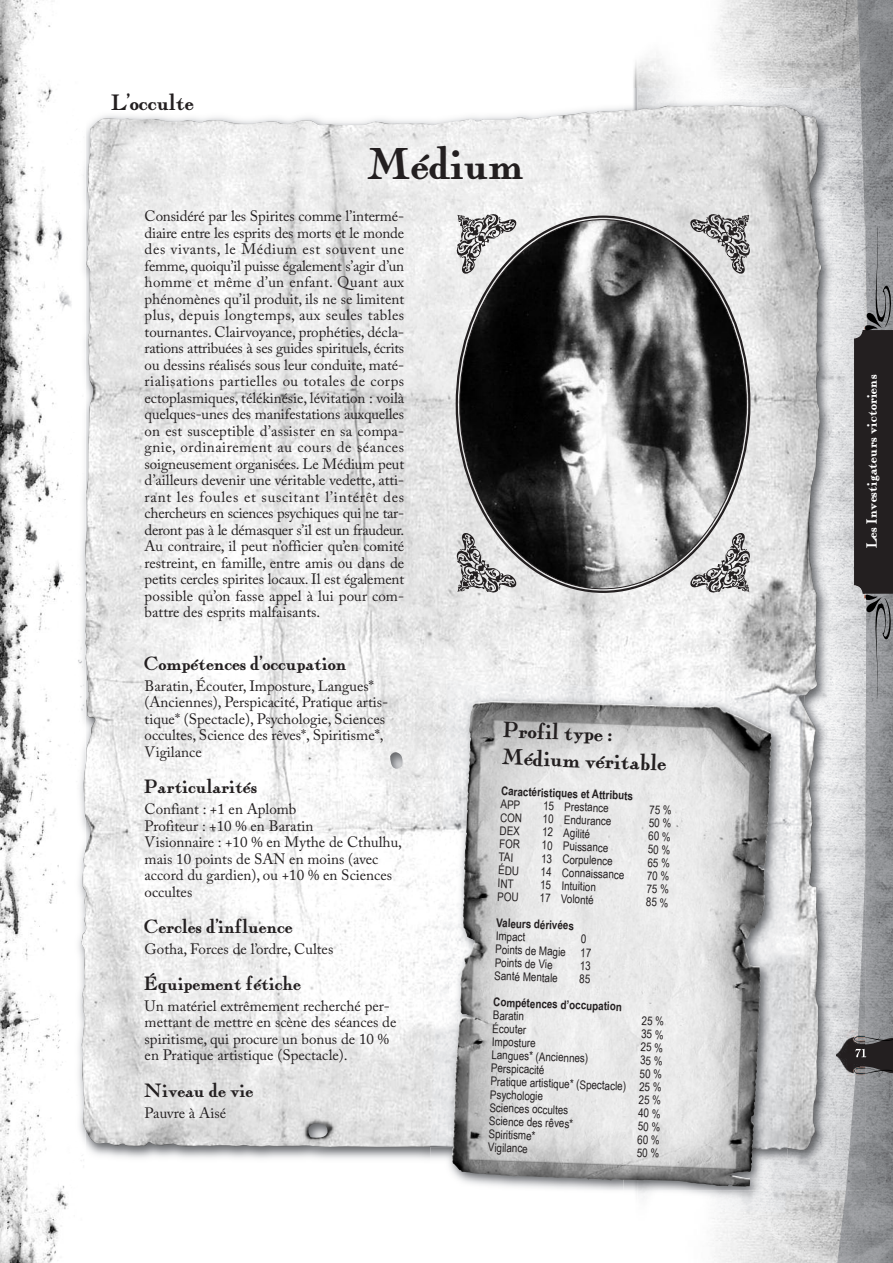
<style>
.page{position:relative;width:893px;height:1263px;background:#fff}
.page>*{position:absolute;margin:0;border:0;box-sizing:border-box;transform-origin:0 0}
.t1{font:45px "Fairfax Station";color:#231f20}
.t2{font:22.5px/27.2px "Fairfax Station";color:#231f20}
.t3{font:19.5px "Fairfax Station";color:#231f20}
.t4{font:15px/16.5px "Adobe Caslon Pro";color:#231f20}
.t5{font:15px "Fairfax Station";color:#fff}
.t6{font:12px/13.2px "Arial Narrow";color:#231f20}
.t7{font:700 12px/13px "Arial Narrow";color:#231f20}
.s1{font-weight:400}
</style>
<div class="page">
<img style="left:633px;top:0;width:203px;height:1263px">
<img style="left:836px;top:0;width:57px;height:1263px">
<img style="left:0;top:0;width:68px;height:1263px">
<img style="left:60px;top:88px;width:805px;height:1102px">
<img style="left:861px;top:88px;width:4px;height:138px">
<img style="left:858px;top:872px;width:7px;height:158px">
<img style="left:846px;top:1081px;width:19px;height:109px">
<svg style="left:836px;top:1030px;width:57px;height:51px;background:#666465"></svg>
<svg style="left:854px;top:226px;width:39px;height:473px;background:#5a595a"></svg>
<img style="left:82px;top:104px;width:740px;height:837px">
<svg style="left:454px;top:214px;width:298px;height:380px"></svg>
<svg style="left:459px;top:219px;width:288px;height:370px;background:#696969"></svg>
<svg style="left:457px;top:214px;width:59px;height:60px"></svg>
<svg style="left:690px;top:214px;width:60px;height:60px;background:#a3a2a2"></svg>
<svg style="left:457px;top:533px;width:59px;height:59px;background:#a3a2a2"></svg>
<svg style="left:690px;top:533px;width:60px;height:59px;background:#aaa9a9"></svg>
<img style="left:428px;top:1144px;width:196px;height:46px">
<img style="left:633px;top:1190px;width:153px;height:22px">
<img style="left:624px;top:1152px;width:164px;height:38px">
<img style="left:430px;top:681px;width:374px;height:471px">
<img style="left:460px;top:701px;width:313px;height:316px">
<svg style="left:498px;top:813px;width:23px;height:88px;background:#dedede"></svg>
<div style="left:646px;top:805px;width:25px;height:102px;background:#ebebeb"></div>
<svg style="left:581px;top:961px;width:9px;height:9px"></svg>
<svg style="left:640px;top:1016px;width:24px;height:49px"></svg>
<svg style="left:637px;top:1095px;width:24px;height:63px;background:#e6e6e6"></svg>
<p class="t2" style="left:112px;top:88px;width:84px">L’occulte</p>
<p class="t1" style="left:368px;top:139px;width:158px">Médium</p>
<p class="t4" style="left:145px;top:210px;width:261px;text-align:justify">Considéré par les Spirites comme l’intermé&shy;diaire entre les esprits des morts et le monde des vivants, le Médium est souvent une femme, quoiqu’il puisse également s’agir d’un homme et même d’un enfant. Quant aux phénomènes qu’il produit, ils ne se limitent plus, depuis longtemps, aux seules tables tournantes. Clairvoyance, prophéties, décla&shy;rations attribuées à ses guides spirituels, écrits ou dessins réalisés sous leur conduite, maté&shy;rialisations partielles ou totales de corps ectoplasmiques, télékinésie, lévitation : voilà quelques-unes des manifestations auxquelles on est susceptible d’assister en sa compa&shy;gnie, ordinairement au cours de séances soigneusement organisées. Le Médium peut d’ailleurs devenir une véritable vedette, atti&shy;rant les foules et suscitant l’intérêt des chercheurs en sciences psychiques qui ne tar&shy;deront pas à le démasquer s’il est un fraudeur.<br>Au contraire, il peut n’officier qu’en comité restreint, en famille, entre amis ou dans de petits cercles spirites locaux. Il est également possible qu’on fasse appel à lui pour com&shy;battre des esprits malfaisants.</p>
<p class="t3" style="left:145px;top:653px;width:204px">Compétences d’occupation</p>
<p class="t4" style="left:145px;top:679px;width:245px">Baratin, Écouter, Imposture, Langues* (Anciennes), Perspicacité, Pratique artis&shy;tique* (Spectacle), Psychologie, Sciences occultes, Science des rêves*, Spiritisme*, Vigilance</p>
<p class="t3" style="left:145px;top:776px;width:114px">Particularités</p>
<p class="t4" style="left:145px;top:802px;width:259px">Confiant : +1 en Aplomb<br>Profiteur : +10 % en Baratin<br>Visionnaire : +10 % en Mythe de Cthulhu, mais 10 points de SAN en moins (avec accord du gardien), ou +10 % en Sciences occultes</p>
<p class="t3" style="left:145px;top:916px;width:150px">Cercles d’influence</p>
<p class="t4" style="left:145px;top:942px;width:190px">Gotha, Forces de l’ordre, Cultes</p>
<p class="t3" style="left:145px;top:973px;width:158px">Équipement fétiche</p>
<p class="t4" style="left:145px;top:999px;width:253px">Un matériel extrêmement recherché per&shy;mettant de mettre en scène des séances de spiritisme, qui procure un bonus de 10 % en Pratique artistique (Spectacle).</p>
<p class="t3" style="left:145px;top:1079px;width:110px">Niveau de vie</p>
<p class="t4" style="left:145px;top:1106px;width:83px">Pauvre à Aisé</p>
<p class="t2" style="left:504px;top:716px;width:166px;rotate:2deg">Profil type :<br>Médium véritable</p>
<p class="t7" style="left:501px;top:784px;width:133px;rotate:2deg">Caractéristiques et Attributs<br><span class="s1">APP</span></p>
<p class="t6" style="left:543px;top:799px;width:67px;rotate:2deg">15 Prestance</p>
<p class="t6" style="left:543px;top:812px;width:70px;rotate:2deg">10 Endurance</p>
<p class="t6" style="left:542px;top:825px;width:50px;rotate:2deg">12 Agilité</p>
<p class="t6" style="left:542px;top:838px;width:68px;rotate:2deg">10 Puissance</p>
<p class="t6" style="left:541px;top:852px;width:73px;rotate:2deg">13 Corpulence</p>
<p class="t6" style="left:541px;top:865px;width:85px;rotate:2deg">14 Connaissance</p>
<p class="t6" style="left:540px;top:878px;width:57px;rotate:2deg">15 Intuition</p>
<p class="t6" style="left:540px;top:891px;width:56px;rotate:2deg">17 Volonté</p>
<p class="t7" style="left:497px;top:916px;width:79px;rotate:2deg">Valeurs dérivées<br><span class="s1">Impact</span></p>
<p class="t6" style="left:496px;top:929px;width:98px;text-indent:85px;rotate:2deg">0<br>Points de Magie 17<br>Points de Vie</p>
<p class="t6" style="left:495px;top:969px;width:65px;rotate:2deg">Santé Mentale</p>
<p class="t7" style="left:495px;top:962px;width:130px;line-height:26.4px;text-indent:85px;rotate:2deg"><span class="s1">85<br></span>Compétences d’occupation</p>
<p class="t6" style="left:493px;top:1008px;width:33px;rotate:2deg">Baratin</p>
<p class="t6" style="left:493px;top:1022px;width:35px;rotate:2deg">Écouter</p>
<p class="t6" style="left:492px;top:1035px;width:45px;rotate:2deg">Imposture</p>
<p class="t6" style="left:492px;top:1048px;width:98px;rotate:2deg">Langues* (Anciennes)</p>
<p class="t6" style="left:491px;top:1061px;width:55px;rotate:2deg">Perspicacité</p>
<p class="t6" style="left:491px;top:1061px;width:173px;text-align:justify;text-indent:149px;rotate:2deg">50% Pratique artistique* (Spectacle) 25 % Psychologie</p>
<p class="t6" style="left:490px;top:1101px;width:80px;rotate:2deg">Sciences occultes</p>
<p class="t6" style="left:489px;top:1114px;width:86px;rotate:2deg">Science des rêves*</p>
<p class="t6" style="left:489px;top:1127px;width:49px;rotate:2deg">Spiritisme*</p>
<p class="t6" style="left:488px;top:1140px;width:41px;rotate:2deg">Vigilance</p>
<p class="t5" style="left:863px;top:548px;width:175px;rotate:-90deg">Les Investigateurs victoriens</p>
</div>
